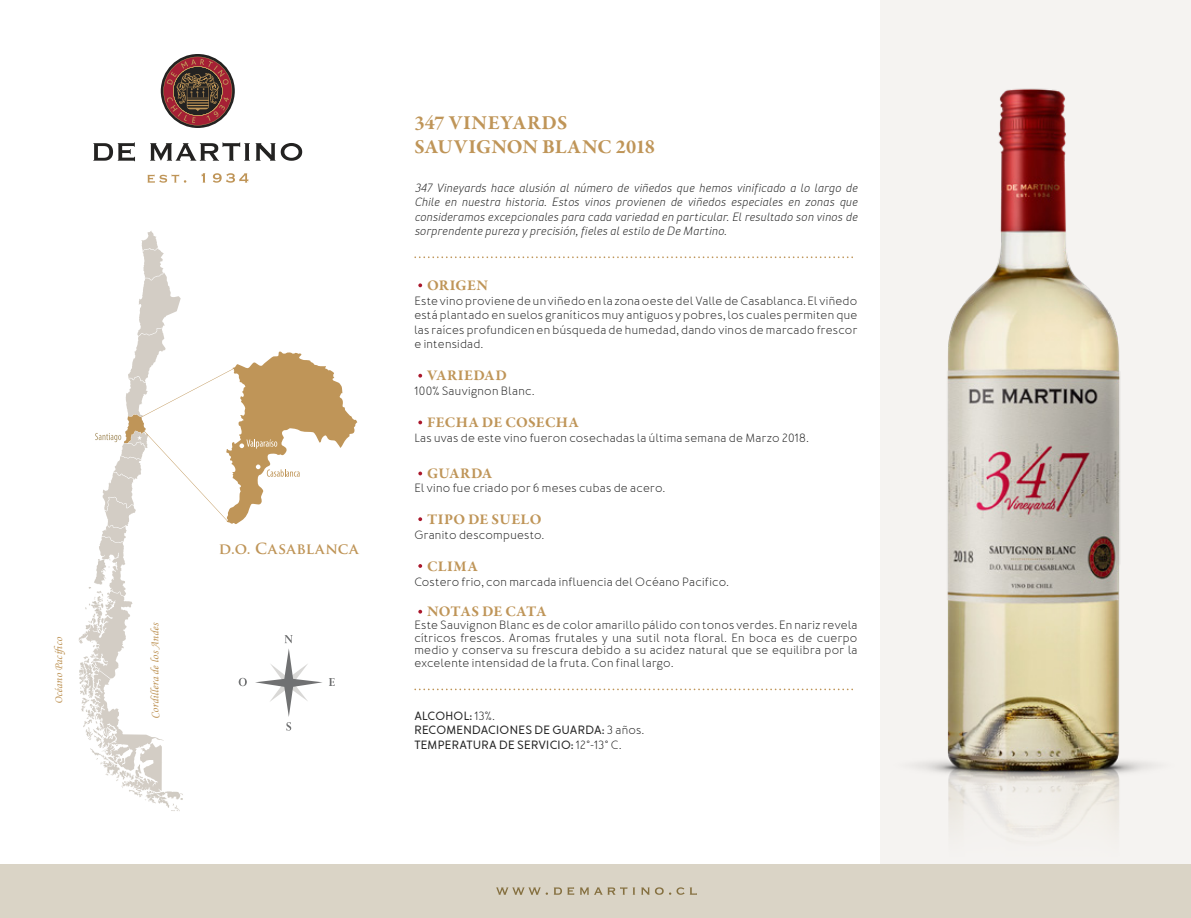
<style>
.page{position:relative;width:1191px;height:918px;background:#fff}
.page>*{position:absolute;margin:0;border:0;box-sizing:border-box;transform-origin:0 0}
.t1{font:700 20.1px/24.2px "Garamond Premr Pro";letter-spacing:.01em;color:#bf9558}
.t2{font:700 15px "Garamond Premr Pro";letter-spacing:.015em;color:#bf9558}
.t3{font:700 15px "Trajan Pro";letter-spacing:.045em;color:#bf9558}
.t4{font:700 15px "Garamond Premr Pro";letter-spacing:.04em;color:#bf9558}
.t5{font:12px/14.4px "Merlo Round";letter-spacing:.025em;color:#262626;text-align:justify}
.t6{font:italic 12px/14.4px "Merlo Round";letter-spacing:.015em;color:#262626;text-align:justify}
.t7{font:700 12px/14.4px "Merlo Round";letter-spacing:.02em;color:#262626}
.t8{font:11.7px "Monotype Corsiva";color:#bf9558}
.s1{font-weight:400}
</style>
<div class="page">
<div style="left:0;top:864px;width:1191px;height:54px;background:#dad4c6"></div>
<svg style="left:496px;top:887px;width:52px;height:8px"></svg>
<svg style="left:554px;top:887px;width:20px;height:8px"></svg>
<svg style="left:580px;top:887px;width:55px;height:8px"></svg>
<svg style="left:641px;top:887px;width:8px;height:8px"></svg>
<svg style="left:655px;top:887px;width:8px;height:8px"></svg>
<svg style="left:669px;top:887px;width:28px;height:8px"></svg>
<svg style="left:161px;top:54px;width:74px;height:74px"></svg>
<svg style="left:163px;top:57px;width:69px;height:68px;background:#85534e"></svg>
<svg style="left:93px;top:142px;width:42px;height:19px"></svg>
<svg style="left:150px;top:142px;width:100px;height:19px"></svg>
<svg style="left:256px;top:143px;width:19px;height:18px"></svg>
<svg style="left:281px;top:143px;width:21px;height:18px"></svg>
<svg style="left:147px;top:174px;width:39px;height:9px"></svg>
<svg style="left:202px;top:173px;width:3px;height:10px"></svg>
<svg style="left:213px;top:173px;width:35px;height:10px"></svg>
<div style="left:880px;top:0;width:311px;height:863px;background:#f5f3f1"></div>
<svg style="left:415px;top:256px;width:438px;height:2px"></svg>
<svg style="left:415px;top:689px;width:438px;height:1px"></svg>
<svg style="left:418px;top:610px;width:4px;height:4px"></svg>
<svg style="left:418px;top:564px;width:4px;height:4px"></svg>
<svg style="left:418px;top:517px;width:4px;height:4px"></svg>
<svg style="left:418px;top:472px;width:4px;height:3px"></svg>
<svg style="left:418px;top:421px;width:4px;height:3px"></svg>
<svg style="left:418px;top:374px;width:4px;height:4px"></svg>
<svg style="left:418px;top:283px;width:4px;height:4px"></svg>
<svg style="left:79px;top:231px;width:278px;height:561px"></svg>
<img style="left:881px;top:88px;width:303px;height:776px">
<p class="t8" style="left:51px;top:704px;width:69px;rotate:-90deg">Océano Pacífico</p>
<p class="t8" style="left:148px;top:719px;width:98px;rotate:-90deg">Cordillera de los Andes</p>
<p class="t3" style="left:219px;top:539px;width:141px">D.O. CASABLANCA</p>
<h1 class="t1" style="left:414px;top:111px;width:242px">347 VINEYARDS<br>SAUVIGNON BLANC 2018</h1>
<p class="t6" style="left:414px;top:181px;width:445px">347 Vineyards hace alusión al número de viñedos que hemos vinificado a lo largo de Chile en nuestra historia. Estos vinos provienen de viñedos especiales en zonas que consideramos excepcionales para cada variedad en particular. El resultado son vinos de sorprendente pureza y precisión, fieles al estilo de De Martino.</p>
<p class="t2" style="left:427px;top:276px;width:62px">ORIGEN</p>
<p class="t5" style="left:414px;top:294px;width:444px">Este vino proviene de un viñedo en la zona oeste del Valle de Casablanca. El viñedo está plantado en suelos graníticos muy antiguos y pobres, los cuales permiten que las raíces profundicen en búsqueda de humedad, dando vinos de marcado frescor e intensidad.</p>
<p class="t4" style="left:427px;top:366px;width:81px">VARIEDAD</p>
<p class="t5" style="left:414px;top:384px;width:121px">100% Sauvignon Blanc.</p>
<p class="t2" style="left:427px;top:413px;width:153px">FECHA DE COSECHA</p>
<p class="t5" style="left:414px;top:431px;width:396px">Las uvas de este vino fueron cosechadas la última semana de Marzo 2018.</p>
<p class="t2" style="left:427px;top:464px;width:67px">GUARDA</p>
<p class="t5" style="left:414px;top:481px;width:252px">El vino fue criado por 6 meses cubas de acero.</p>
<p class="t2" style="left:427px;top:510px;width:116px">TIPO DE SUELO</p>
<p class="t5" style="left:414px;top:528px;width:131px">Granito descompuesto.</p>
<p class="t2" style="left:427px;top:557px;width:52px">CLIMA</p>
<p class="t5" style="left:414px;top:575px;width:316px">Costero frio, con marcada influencia del Océano Pacifico.</p>
<p class="t2" style="left:427px;top:602px;width:121px">NOTAS DE CATA</p>
<p class="t5" style="left:414px;top:619px;width:445px;line-height:12.8px">Este Sauvignon Blanc es de color amarillo pálido con tonos verdes. En nariz revela cítricos frescos. Aromas frutales y una sutil nota floral. En boca es de cuerpo medio y conserva su frescura debido a su acidez natural que se equilibra por la excelente intensidad de la fruta. Con final largo.</p>
<p class="t7" style="left:414px;top:709px;width:231px">ALCOHOL: <span class="s1">13%.<br></span>RECOMENDACIONES DE GUARDA: <span class="s1">3 años.<br></span>TEMPERATURA DE SERVICIO: <span class="s1">12°-13° C.</span></p>
</div>
